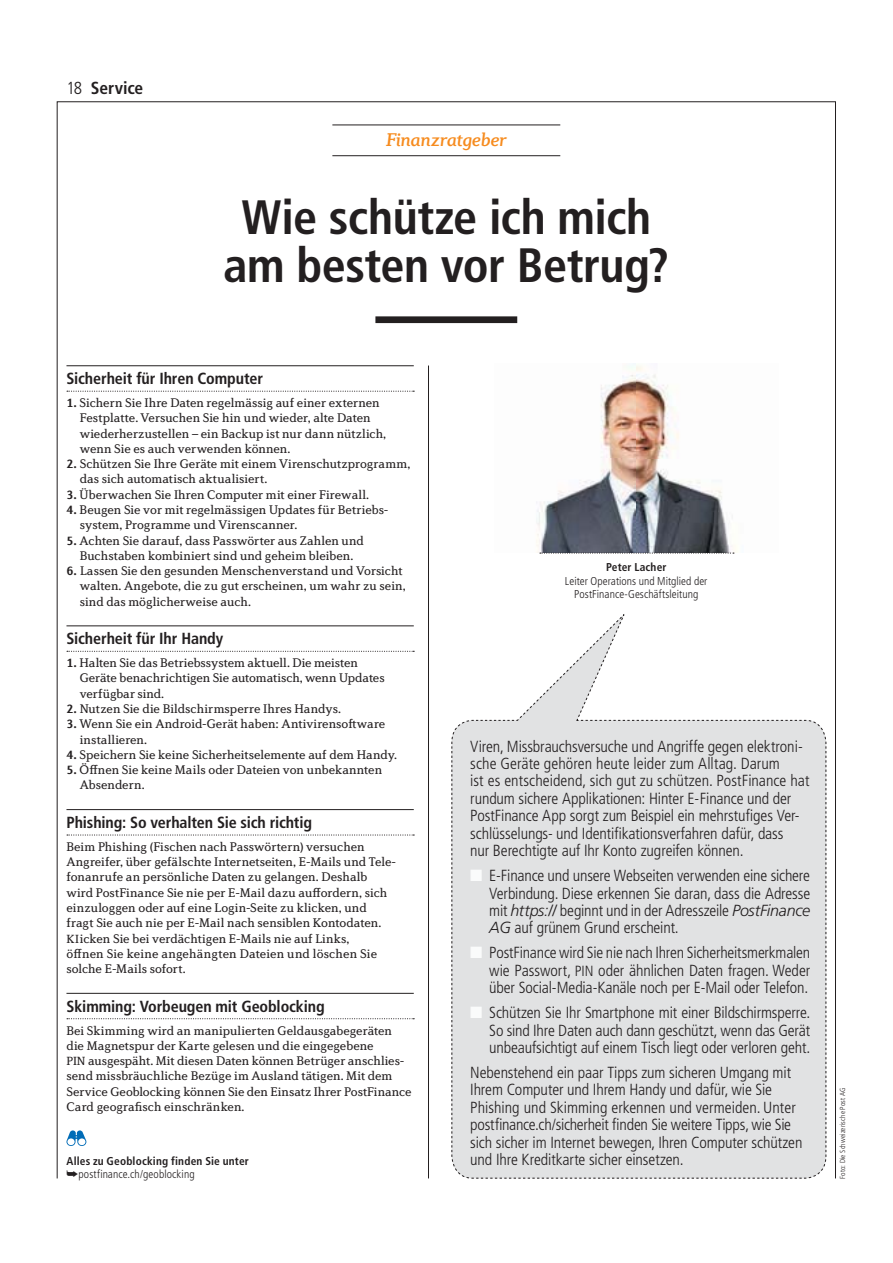
<style>
.page{position:relative;width:893px;height:1263px;background:#fff}
.page>*{position:absolute;margin:0;border:0;box-sizing:border-box;transform-origin:0 0}
.t1{font:700 condensed 48.3px/48.3px "Frutiger LT Std";letter-spacing:-.01em;color:#231f20;text-align:center}
.t2{font:italic 500 18.75px "Diverda Serif LT Std";letter-spacing:-.02em;color:#f68b1e}
.t3{font:700 condensed 17.4px "Frutiger LT Std";letter-spacing:-.005em;color:#231f20}
.t4{font:300 condensed 16.05px/17.4px "Frutiger LT Std";letter-spacing:-.01em;color:#231f20;text-align:justify}
.t5{font:700 condensed 16.05px "Frutiger LT Std";letter-spacing:-.01em;color:#231f20}
.t6{font:12.75px/15.3px "Diverda Serif LT Std";letter-spacing:-.005em;color:#231f20}
.t7{font:700 condensed 11.4px/13.4px "Frutiger LT Std";letter-spacing:.015em;color:#231f20}
.t8{font:300 condensed 11.4px/13.4px "Frutiger LT Std";letter-spacing:.005em;color:#231f20;text-align:center}
.t9{font:300 condensed 7.35px "Frutiger LT Std";letter-spacing:.015em;color:#231f20}
.s1{font-weight:300}
.s2{font-weight:700}
.s3{font-size:12px}
.s4{font-family:"Apple";font-weight:400;font-stretch:normal;font-size:12.75px}
.s5{font-family:"Apple";font-weight:400;font-stretch:normal;color:#fafbfb}
.s6{font-style:italic;font-stretch:normal}
.s7{font-size:14.7px}
</style>
<div class="page">
<svg style="left:451px;top:614px;width:375px;height:563px"></svg>
<hr style="left:332px;top:125px;width:228px;height:1px;background:#231f20">
<hr style="left:332px;top:155px;width:228px;height:1px;background:#231f20">
<img style="left:536px;top:363px;width:201px;height:190px">
<hr style="left:428px;top:366px;width:1px;height:812px;background:#231f20">
<svg style="left:66px;top:1130px;width:20px;height:16px"></svg>
<div style="left:375px;top:316px;width:142px;height:7px;background:#231f20"></div>
<hr style="left:66px;top:366px;width:348px;height:1px;background:#231f20">
<svg style="left:67px;top:391px;width:347px;height:1px"></svg>
<hr style="left:66px;top:626px;width:348px;height:1px;background:#231f20">
<svg style="left:67px;top:651px;width:347px;height:1px"></svg>
<hr style="left:66px;top:809px;width:348px;height:1px;background:#231f20">
<svg style="left:67px;top:834px;width:347px;height:2px"></svg>
<hr style="left:66px;top:993px;width:348px;height:1px;background:#231f20">
<svg style="left:67px;top:1018px;width:347px;height:1px"></svg>
<svg style="left:540px;top:553px;width:194px;height:1px"></svg>
<h3 class="t3" style="left:66px;top:80px;width:78px"><span class="s1">18</span> Service</h3>
<h2 class="t2" style="left:386px;top:132px;width:122px">Finanzratgeber</h2>
<p class="t1" style="left:224px;top:195px;width:447px">Wie schütze ich mich am besten vor Betrug?</p>
<p class="t5" style="left:66px;top:372px;width:198px">Sicherheit für Ihren Computer</p>
<p class="t6" style="left:80px;top:396px;width:308px;text-indent:-13px"><span class="s2">1.</span> Sichern Sie Ihre Daten regelmässig auf einer externen Festplatte. Versuchen Sie hin und wieder, alte Daten wiederherzustellen – ein Backup ist nur dann nützlich, wenn Sie es auch verwenden können.</p>
<p class="t6" style="left:80px;top:457px;width:332px;text-indent:-13px"><span class="s2">2.</span> Schützen Sie Ihre Geräte mit einem Virenschutzprogramm, das sich automatisch aktualisiert.</p>
<p class="t6" style="left:66px;top:488px;width:304px"><span class="s2">3.</span> Überwachen Sie Ihren Computer mit einer Firewall.</p>
<p class="t6" style="left:80px;top:503px;width:310px;text-indent:-13px"><span class="s2">4.</span> Beugen Sie vor mit regelmässigen Updates für Betriebs&shy;system, Programme und Virensca nner.</p>
<p class="t6" style="left:66px;top:534px;width:299px;text-align:center"><span class="s2">5.</span> Achten Sie darauf, dass Passwörter aus Zahlen und<br>Buchstaben kombiniert sind und geheim bleiben.</p>
<p class="t6" style="left:80px;top:564px;width:327px;text-indent:-13px"><span class="s2">6.</span> Lassen Sie den gesunden Menschenverstand und Vorsicht walten. Angebote, die zu gut erscheinen, um wahr zu sein, sind das möglicherweise auch.</p>
<p class="t5" style="left:66px;top:632px;width:158px">Sicherheit für Ihr Handy</p>
<p class="t6" style="left:80px;top:656px;width:306px;text-indent:-13px"><span class="s2">1.</span> Halten Sie das Betriebssystem aktuell. Die meisten<br>Geräte benachrichtigen Sie automatisch, wenn Updates verfügbar sind.</p>
<p class="t6" style="left:66px;top:702px;width:276px"><span class="s2">2.</span> Nutzen Sie die Bildschi rmsperre Ihres Handys.</p>
<p class="t6" style="left:80px;top:718px;width:307px;text-indent:-13px"><span class="s2">3.</span> Wenn Sie ein Android-Gerät haben: Antivirensoftware installieren.</p>
<p class="t6" style="left:66px;top:748px;width:332px"><span class="s2">4.</span> Speichern Sie keine Sicherheitselemente auf dem Handy.</p>
<p class="t6" style="left:80px;top:763px;width:304px;text-indent:-13px"><span class="s2">5.</span> Öffnen Sie keine Mails oder Dateien von unbekannten<br>Absendern.</p>
<p class="t5" style="left:66px;top:816px;width:247px">Phishing: So verhalten Sie sich richtig</p>
<p class="t6" style="left:66px;top:840px;width:331px">Beim Phishing (Fischen nach Passwörtern) versuchen Angreifer, über gefälschte Internetseiten, E-Mails und Tele&shy;fonanrufe an persönliche Daten zu gelangen. Deshalb wird PostFinance Sie nie per E-Mail dazu auffordern, sich einzuloggen oder auf eine Login-Seite zu klicken, und fragt Sie auch nie per E-Mail nach sensiblen Kontodaten.<br><span class="s3">KI</span>icken Sie bei verdächtigen E-Mails nie auf Links,<br>öffnen Sie keine angehängten Dateien und löschen Sie solche E-Mails sofort.</p>
<p class="t5" style="left:66px;top:999px;width:260px">Skimming: Vorbeugen mit Geoblocking</p>
<p class="t6" style="left:66px;top:1024px;width:347px">Bei Skimming wird an manipulierten Geldausgabegeräten die Magnetspur der Karte gelesen und die eingegebene<br><span class="s3">PIN</span> ausgespäht. Mit diesen Daten können Betrüger anschlies&shy;send missbräuchliche Bezüge im Ausland tätigen. Mit dem Service Geoblocking können Sie den Einsatz Ihrer PostFinance Card geografisch einschränken.</p>
<p class="t7" style="left:66px;top:1155px;width:184px">Alles zu Geoblocking finden Sie unter<br><span class="s4">Œ</span><span class="s1">postfinance.ch/geoblocking</span></p>
<p class="t7" style="left:606px;top:561px;width:62px">Peter Lacher</p>
<p class="t8" style="left:565px;top:575px;width:144px">Leiter Operations und Mitglied der<br>PostFinance-Geschäftsleitung</p>
<p class="t4" style="left:470px;top:738px;width:341px;text-align:left">Viren, Missbrauchsversuche und Angriffe gegen elektroni&shy;sche Geräte gehören heute leider zum Alltag. Darum<br>ist es entscheidend, sich gut zu schützen. PostFinance hat rundum sichere Applikationen: Hinter E-Finance und der PostFinance App sorgt zum Beispiel ein mehrstufiges Ver&shy;schlüsselungs- und Identifikationsverfahren dafür, dass<br>nur Berechtigte auf Ihr Konto zugreifen können.</p>
<p class="t4" style="left:489px;top:868px;width:322px;text-indent:-19px"><span class="s5">N</span> E-Finance und unsere Webseiten verwenden eine sichere Verbindung. Diese erkennen Sie daran, dass die Adresse mit <span class="s6">https://</span> beginnt und in der Adresszeile <span class="s6">PostFinance AG</span> auf grünem Grund erscheint.</p>
<p class="t4" style="left:489px;top:945px;width:322px;text-indent:-19px"><span class="s5">N</span> PostFinance wird Sie nie nach Ihren Sicherheitsmerkmalen wie Passwort, <span class="s7">PIN</span> oder ähnlichen Daten fragen. Weder über Social-Media-Kanäle noch per E-Mail oder Telefon.</p>
<p class="t4" style="left:489px;top:1005px;width:323px;text-indent:-19px"><span class="s5">N</span> Schützen Sie Ihr Smartphone mit einer Bildschirmsperre.<br>So sind Ihre Daten auch dann geschützt, wenn das Gerät unbeaufsichtigt auf einem Tisch liegt oder verloren geht.</p>
<p class="t4" style="left:470px;top:1065px;width:334px;text-align:left">Nebenstehend ein paar Tipps zum sicheren Umgang mit Ihrem Computer und Ihrem Handy und dafür, wie Sie Phishing und Skimming erkennen und vermeiden. Unter postfinance.ch/sicherheit finden Sie weitere Tipps, wie Sie sich sicher im Internet bewegen, Ihren Computer schützen und Ihre Kreditkarte sicher einsetzen.</p>
<p class="t9" style="left:839px;top:1179px;width:93px;rotate:-90deg">Foto: Die Schweizerische Post AG</p>
</div>
